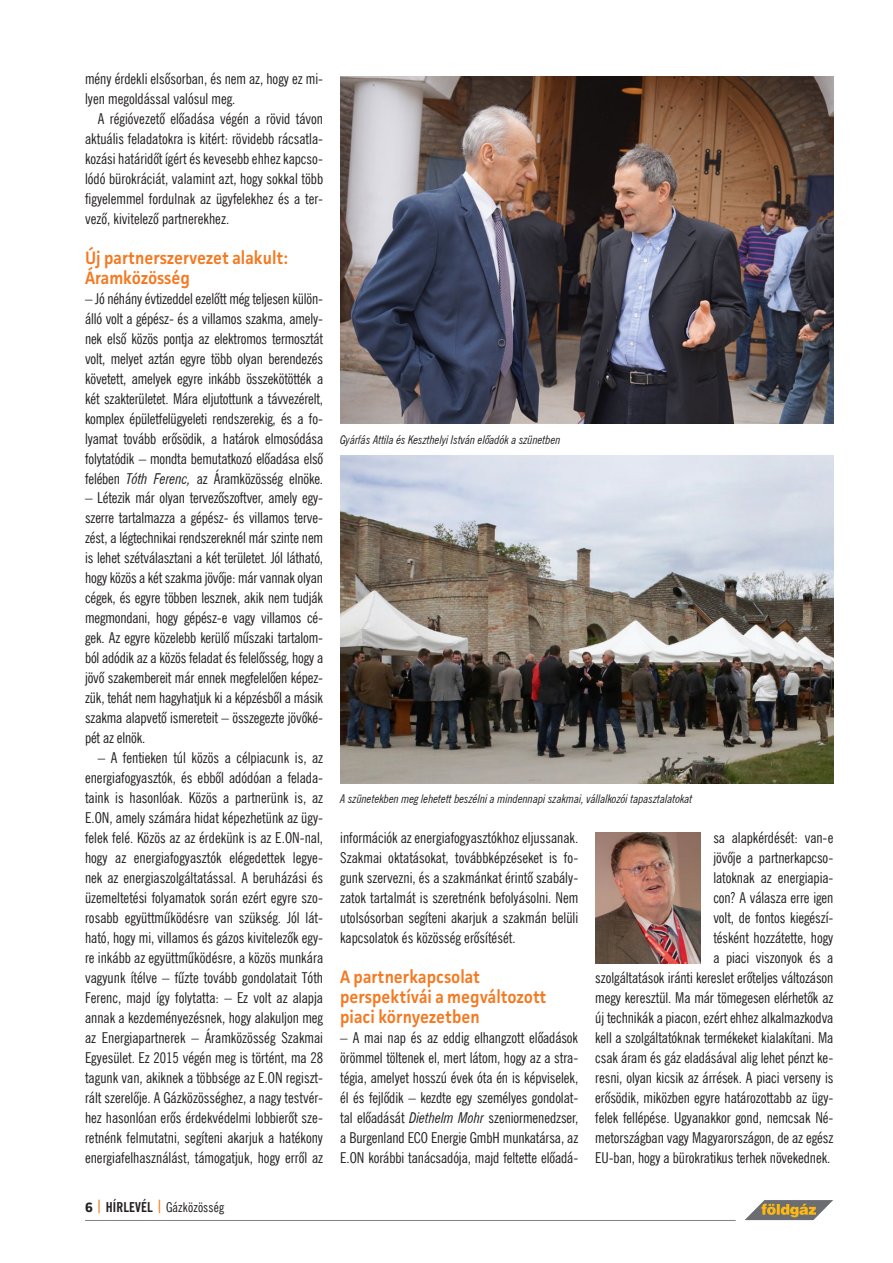
<style>
.page{position:relative;width:893px;height:1263px;background:#fff}
.page>*{position:absolute;margin:0;border:0;box-sizing:border-box;transform-origin:0 0}
.cim_-_koz{font:600 18px/20px "Facit";color:#f47921;scale:.92 1}
.szoveg_-_tompa{font:15px/20px "News Gothic Condensed";letter-spacing:-.005em;color:#231f20;text-align:justify}
.szoveg{font:15px/20px "News Gothic Condensed";color:#231f20;text-align:justify}
.t1{font:13.5px "News Gothic Condensed";letter-spacing:.01em;color:#231f20}
.kepala{font:italic condensed 12px "News Gothic";color:#231f20}
.s1{font-family:"News Gothic";font-style:italic;font-stretch:condensed}
.s2{font-family:"Facit";font-weight:700}
.s3{font-family:"News Gothic";font-weight:700;font-stretch:condensed;color:#f58220}
.s4{font-family:"News Gothic";font-weight:700;font-stretch:condensed}
</style>
<div class="page">
<hr style="left:85px;top:1220px;width:651px;height:1px;background:#808285">
<svg style="left:745px;top:1200px;width:88px;height:20px"></svg>
<img style="left:340px;top:76px;width:493px;height:347px">
<img style="left:340px;top:456px;width:493px;height:327px">
<img style="left:595px;top:832px;width:106px;height:131px">
<p class="szoveg" style="left:85px;top:68px;width:240px">mény érdekli elsôsorban, és nem az, hogy ez mi&shy;lyen megoldással valósul meg.</p>
<p class="szoveg" style="left:85px;top:108px;width:240px;text-indent:13px">A régióvezetô elôadása végén a rövid távon aktuális feladatokra is kitért: rövidebb rácsatla&shy;kozási határidôt ígért és kevesebb ehhez kapcso&shy;lódó bürokráciát, valamint azt, hogy sokkal több figyelemmel fordulnak az ügyfelekhez és a ter&shy;vezô, kivitelezô partnerekhez.</p>
<p class="cim_-_koz" style="left:85px;top:247px;width:222px">Új partnerszervezet alakult:<br>Áramközösség</p>
<p class="szoveg_-_tompa" style="left:85px;top:288px;width:240px">– Jó néhány évtizeddel ezelôtt még teljesen külön&shy;álló volt a gépész- és a villamos szakma, amely&shy;nek elsô közös pontja az elektromos termosztát volt, melyet aztán egyre több olyan berendezés követett, amelyek egyre inkább összekötötték a két szakterületet. Mára eljutottunk a távvezérelt, komplex épületfelügyeleti rendszerekig, és a fo&shy;lyamat tovább erôsödik, a határok elmosódása folytatódik – mondta bemutatkozó elôadása elsô felében <span class="s1">Tóth Ferenc,</span> az Áramközösség elnöke.</p>
<p class="szoveg_-_tompa" style="left:85px;top:488px;width:240px">– Létezik már olyan tervezôszoftver, amely egy&shy;szerre tartalmazza a gépész- és villamos terve&shy;zést, a légtechnikai rendszereknél már szinte nem is lehet szétválasztani a két területet. Jól látható, hogy közös a két szakma jövôje: már vannak olyan cégek, és egyre többen lesznek, akik nem tudják megmondani, hogy gépész-e vagy villamos cé&shy;gek. Az egyre közelebb kerülô mûszaki tartalom&shy;ból adódik az a közös feladat és felelôsség, hogy a jövô szakembereit már ennek megfelelôen képez&shy;zük, tehát nem hagyhatjuk ki a képzésbôl a másik szakma alapvetô ismereteit – összegezte jövôké&shy;pét az elnök.</p>
<p class="szoveg" style="left:85px;top:748px;width:240px;text-indent:13px">– A fentieken túl közös a célpiacunk is, az energiafogyasztók, és ebbôl adódóan a felada&shy;taink is hasonlóak. Közös a partnerünk is, az E.ON, amely számára hidat képezhetünk az ügy&shy;felek felé. Közös az az érdekünk is az E.ON-nal, hogy az energiafogyasztók elégedettek legye&shy;nek az energiaszolgáltatással. A beruházási és üzemeltetési folyamatok során ezért egyre szo&shy;rosabb együttmûködésre van szükség. Jól lát&shy;ható, hogy mi, villamos és gázos kivitelezôk egy&shy;re inkább az együttmûködésre, a közös munkára vagyunk ítélve – fûzte tovább gondolatait Tóth Ferenc, majd így folytatta: – Ez volt az alapja annak a kezdeményezésnek, hogy alakuljon meg az Energiapartnerek – Áramközösség Szakmai Egyesület. Ez 2015 végén meg is történt, ma 28 tagunk van, akiknek a többsége az E.ON regiszt&shy;rált szerelôje. A Gázközösséghez, a nagy testvér&shy;hez hasonlóan erôs érdekvédelmi lobbierôt sze&shy;retnénk felmutatni, segíteni akarjuk a hatékony energiafelhasználást, támogatjuk, hogy errôl az</p>
<p class="t1" style="left:85px;top:1199px;width:140px"><span class="s2">6</span> <span class="s3">|</span> <span class="s4">HÍRLEVÉL</span> <span class="s3">|</span> Gázközösség</p>
<p class="kepala" style="left:340px;top:432px;width:222px">Gyárfás Attila és Keszthelyi István elôadók a szünetben</p>
<p class="kepala" style="left:340px;top:792px;width:354px">A szünetekben meg lehetett beszélni a mindennapi szakmai, vállalkozói tapasztalatokat</p>
<p class="szoveg" style="left:340px;top:828px;width:240px">információk az energiafogyasztókhoz eljussanak.<br>Szakmai oktatásokat, továbbképzéseket is fo&shy;gunk szervezni, és a szakmánkat érintô szabály&shy;zatok tartalmát is szeretnénk befolyásolni. Nem utolsósorban segíteni akarjuk a szakmán belüli kapcsolatok és közösség erôsítését.</p>
<p class="cim_-_koz" style="left:340px;top:967px;width:226px">A partnerkapcsolat perspektívái a megváltozott piaci környezetben</p>
<p class="szoveg_-_tompa" style="left:340px;top:1028px;width:240px">– A mai nap és az eddig elhangzott elôadások örömmel töltenek el, mert látom, hogy az a stra&shy;tégia, amelyet hosszú évek óta én is képviselek, él és fejlôdik – kezdte egy személyes gondolat&shy;tal elôadását <span class="s1">Diethelm Mohr</span> szeniormenedzser, a Burgenland ECO Energie GmbH munkatársa, az E.ON korábbi tanácsadója, majd feltette elôadá-</p>
<p class="szoveg_-_tompa" style="left:595px;top:828px;width:240px;text-align:right">sa alapkérdését: van-e<br>jövôje a partnerkapcso-<br>latoknak az energiapia-<br>con? A válasza erre igen<br>volt, de fontos kiegészí-<br>tésként hozzátette, hogy<br>a piaci viszonyok és a<br>szolgáltatások iránti kereslet erôteljes változáson megy keresztül. Ma már tömegesen elérhetôk az új technikák a piacon, ezért ehhez alkalmazkodva kell a szolgáltatóknak termékeket kialakítani. Ma csak áram és gáz eladásával alig lehet pénzt ke&shy;resni, olyan kicsik az árrések. A piaci verseny is erôsödik, miközben egyre határozottabb az ügy&shy;felek fellépése. Ugyanakkor gond, nemcsak Né&shy;metországban vagy Magyarországon, de az egész EU-ban, hogy a bürokratikus terhek növekednek.</p>
</div>
